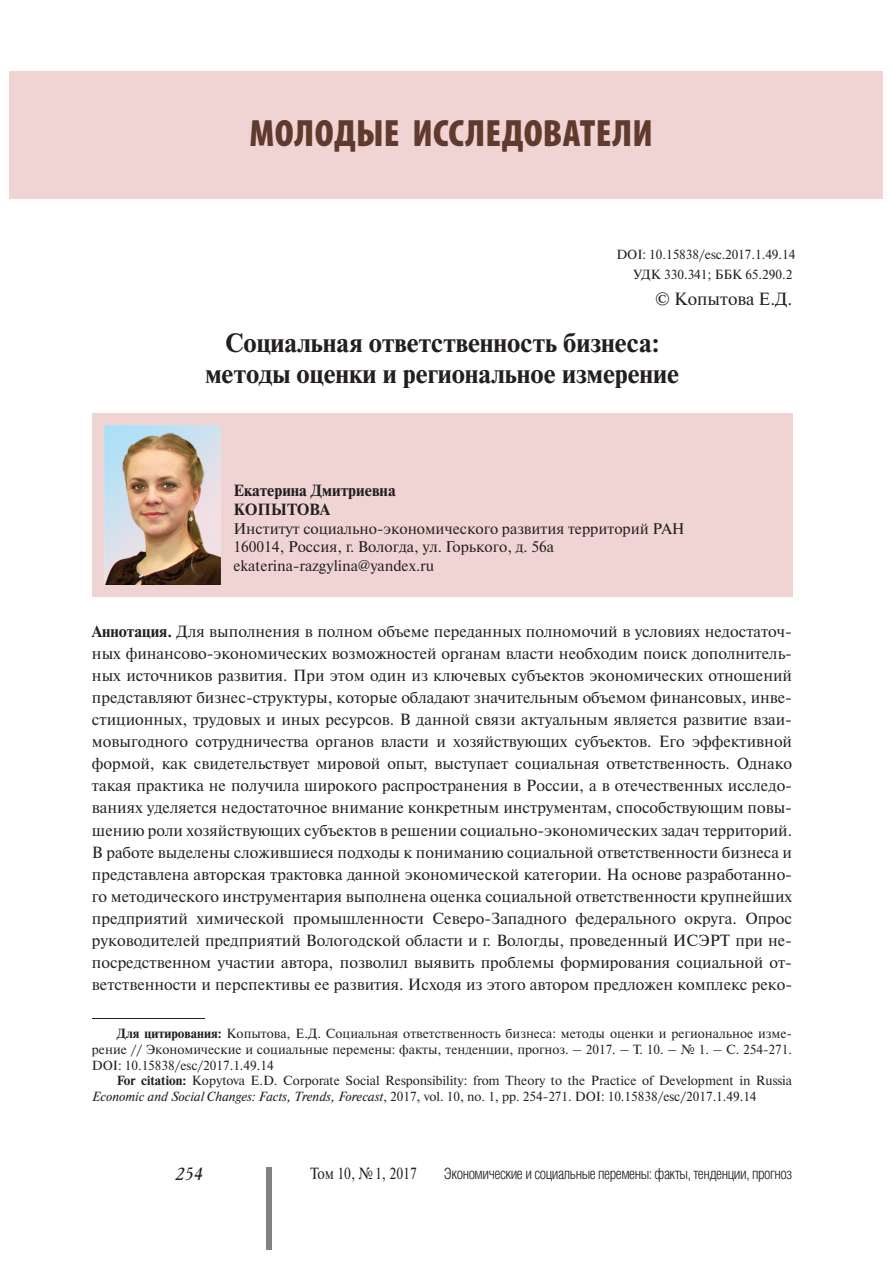
<style>
.page{position:relative;width:893px;height:1263px;background:#fff}
.page>*{position:absolute;margin:0;border:0;box-sizing:border-box;transform-origin:0 0}
.t1{font:900 condensed 38.25px "Myriad Pro";letter-spacing:.01em;color:#5f3a2d}
.t2{font:700 26.4px/31.8px "Newton C";color:#231f20;text-align:center}
.t3{font:17.7px "Newton C";color:#231f20}
.t4{font:italic 17.7px "Academy";color:#231f20}
.t5{font:16.2px/22px "Newton C";color:#231f20;text-align:justify}
.t6{font:700 16.2px/19.4px "Newton C";color:#231f20}
.t7{font:16.2px "Newton C";color:#231f20;scale:.85 1}
.t8{font:15.45px/18.5px "Newton C";color:#231f20}
.t9{font:300 15.45px "Helios Cond";letter-spacing:-.03em;color:#231f20}
.t10{font:13.2px/15.9px "Newton C";color:#231f20;text-align:right}
.s1{font-family:"Minion Pro"}
.s2{font-weight:700}
.s3{font-style:italic}
</style>
<div class="page">
<div style="left:266px;top:1167px;width:6px;height:83px;background:#808285"></div>
<hr style="left:92px;top:1019px;width:112px;height:1px;background:#231f20">
<div style="left:92px;top:413px;width:700px;height:184px;background:#f0d4d4"></div>
<img style="left:104px;top:426px;width:117px;height:158px">
<div style="left:9px;top:71px;width:873px;height:127px;background:#f0d4d4"></div>
<h1 class="t1" style="left:250px;top:119px;width:405px">МОЛОДЫЕ ИССЛЕДОВАТЕЛИ</h1>
<p class="t10" style="left:616px;top:246px;width:180px;line-height:20.1px">DOI: 10.15838/esc<span class="s1">.</span>2017.1.49.14<br>УДК 330.341; ББК 65.290.2</p>
<p class="t3" style="left:655px;top:293px;width:139px">© Копытова Е.Д.</p>
<h2 class="t2" style="left:205px;top:328px;width:475px">Социальная ответственность бизнеса: методы оценки и региональное измерение</h2>
<p class="t6" style="left:233px;top:482px;width:164px">Екатерина Дмитриевна<br>КОПЫТОВА</p>
<p class="t8" style="left:233px;top:520px;width:453px">Институт социально-экономического развития территорий РАН<br>160014, Россия, г. Вологда, ул. Горького, д. 56а ekaterina-razgylina@yandex.ru</p>
<p class="t5" style="left:92px;top:622px;width:702px"><span class="s2">Аннотация.</span> Для выполнения в полном объеме переданных полномочий в условиях недостаточ&shy;ных финансово-экономических возможностей органам власти необходим поиск дополнитель&shy;ных источников развития. При этом один из ключевых субъектов экономических отношений представляют бизнес-структуры, которые обладают значительным объемом финансовых, инве&shy;стиционных, трудовых и иных ресурсов. В данной связи актуальным является развитие взаи&shy;мовыгодного сотрудничества органов власти и хозяйствующих субъектов. Его эффективной формой, как свидетельствует мировой опыт, выступает социальная ответственность. Однако такая практика не получила широкого распространения в России, а в отечественных исследо&shy;ваниях уделяется недостаточное внимание конкретным инструментам, способствующим повы&shy;шению роли хозяйствующих субъектов в решении социально-экономических задач территорий.<br>В работе выделены сложившиеся подходы к пониманию социальной ответственности бизнеса и представлена авторская трактовка данной экономической категории. На основе разработанно&shy;го методического инструментария выполнена оценка социальной ответственности крупнейших предприятий химической промышленности Северо-Западного федерального округа. Опрос руководителей предприятий Вологодской области и г. Вологды, проведенный ИСЭРТ при не&shy;посредственном участии автора, позволил выявить проблемы формирования социальной от&shy;ветственности и перспективы ее развития. Исходя из этого автором предложен комплекс реко-</p>
<p class="t10" style="left:92px;top:1026px;width:702px;text-align:justify;text-indent:25px"><span class="s2">Для цитирования:</span> Копытова, Е.Д. Социальная ответственность бизнеса: методы оценки и региональное изме&shy;рение // Экономические и социальные перемены: факты, тенденции, прогноз. – 2017. – Т. 10. – № 1. – С. 254-271.<br>DOI: 10.15838/esc/2017.1.49.14</p>
<p class="t10" style="left:92px;top:1074px;width:702px;text-align:left;text-indent:25px"><span class="s2">For citation:</span> Kopytova E.D. Corporate Social Responsibility: from Theory to the Practice of Development in Russia<br><span class="s3">Economic and Social Changes: Facts, Trends, Forecast</span>, 2017, vol. 10, no. 1, pp. 254-271. DOI: 10.15838/esc/2017.1.49.14</p>
<p class="t4" style="left:176px;top:1165px;width:29px">254</p>
<p class="t7" style="left:310px;top:1167px;width:127px">Том 10, № 1, 2017</p>
<p class="t9" style="left:444px;top:1168px;width:350px">Экономические и социальные перемены: факты, тенденции, прогноз</p>
</div>
